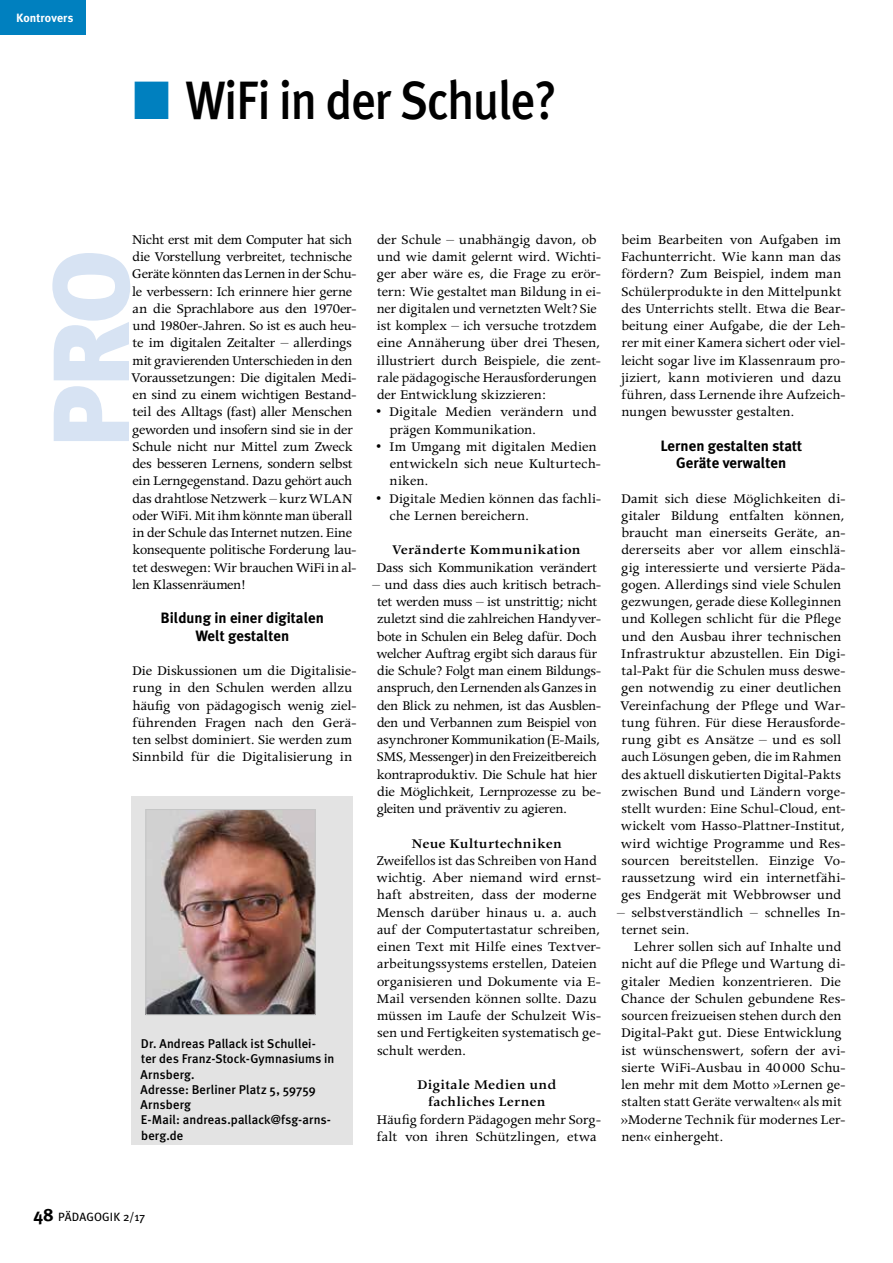
<style>
.page{position:relative;width:893px;height:1263px;background:#fff}
.page>*{position:absolute;margin:0;border:0;box-sizing:border-box;transform-origin:0 0}
.t1{font:900 108px "Meta Plus";color:#d7e3f3}
.t2{font:500 54px "Meta Plus";letter-spacing:-.025em;color:#000;scale:.9 1}
.t3{font:15px/17.2px "Apollo";letter-spacing:-.01em;color:#000}
.t4{font:600 15px/17.2px "Apollo";color:#000;text-align:center}
.t5{font:700 15px/17.2px "Meta Plus";color:#000;text-align:center}
.t6{font:500 12.75px/15.3px "Meta Plus";letter-spacing:.01em;color:#000}
.t7{font:12px "Meta Plus";letter-spacing:.01em;color:#000}
.t8{font:700 12px "Meta Plus";letter-spacing:.01em;color:#fff}
.s1{color:#0080bf}
.s2{font-weight:700;font-size:18px}
</style>
<div class="page">
<div style="left:0;top:0;width:86px;height:34px;background:#0080bf"></div>
<div style="left:132px;top:796px;width:221px;height:348px;background:#e3e3e3"></div>
<img style="left:148px;top:811px;width:166px;height:202px">
<div style="left:146px;top:809px;width:170px;height:206px;border:1px solid #c5c6c6"></div>
<p class="t8" style="left:16px;top:11px;width:59px">Kontrovers</p>
<h2 class="t2" style="left:133px;top:69px;width:472px"><span class="s1">■</span> WiFi in der Schule?</h2>
<p class="t3" style="left:131px;top:231px;width:227px">Nicht erst mit dem Computer hat sich die Vorstellung verbreitet, technische Geräte könnten das Lernen in der Schu&shy;le verbessern: Ich erinnere hier gerne an die Sprachlabore aus den 1970er&shy;und 1980er-Jahren. So ist es auch heu&shy;te im digitalen Zeitalter – allerdings mit gravierenden Unterschieden in den Voraussetzungen: Die digitalen Medi&shy;en sind zu einem wichtigen Bestand&shy;teil des Alltags (fast) aller Menschen geworden und insofern sind sie in der Schule nicht nur Mittel zum Zweck des besseren Lernens, sondern selbst ein Lerngegenstand. Dazu gehört auch das drahtlose Netzwerk – kurz WLAN oder WiFi. Mit ihm könnte man überall in der Schule das Internet nutzen. Eine konsequente politische Forderung lau&shy;tet deswegen: Wir brauchen WiFi in al&shy;len Klassenräumen!</p>
<p class="t5" style="left:160px;top:609px;width:165px">Bildung in einer digitalen<br>Welt gestalten</p>
<p class="t3" style="left:132px;top:662px;width:226px">Die Diskussionen um die Digitalisie&shy;rung in den Schulen werden allzu häufig von pädagogisch wenig ziel&shy;führenden Fragen nach den Gerä&shy;ten selbst dominiert. Sie werden zum Sinnbild für die Digitalisierung in</p>
<h1 class="t1" style="left:28px;top:450px;width:201px;rotate:-90deg">PRO</h1>
<p class="t6" style="left:141px;top:1036px;width:195px">Dr. Andreas Pallack ist Schullei-<br>ter des Franz-Stock-Gymnasiums in<br>Arnsberg.<br>Adresse: Berliner Platz 5, 59759<br>Arnsberg<br>E-Mail: andreas.pallack@fsg-arns&shy;berg.de</p>
<p class="t3" style="left:377px;top:231px;width:226px">der Schule – unabhängig davon, ob und wie damit gelernt wird. Wichti&shy;ger aber wäre es, die Frage zu erör&shy;tern: Wie gestaltet man Bildung in ei&shy;ner digitalen und vernetzten Welt? Sie ist komplex – ich versuche trotzdem eine Annäherung über drei Thesen, illustriert durch Beispiele, die zent&shy;rale pädagogische Herausforderungen der Entwicklung skizzieren:</p>
<p class="t3" style="left:390px;top:404px;width:209px;text-indent:-13px">• Digitale Medien verändern und prägen Kommunikation.</p>
<p class="t3" style="left:390px;top:438px;width:213px;text-indent:-13px">• Im Umgang mit digitalen Medien entwickeln sich neue Kulturtech&shy;niken.</p>
<p class="t3" style="left:390px;top:490px;width:213px;text-indent:-13px">• Digitale Medien können das fachli&shy;che Lernen bereichern.</p>
<p class="t4" style="left:392px;top:542px;width:190px">Veränderte Kommunikation</p>
<p class="t3" style="left:377px;top:559px;width:222px">Dass sich Kommunikation verändert</p>
<p class="t3" style="left:373px;top:576px;width:230px">– und dass dies auch kritisch betrach&shy;tet werden muss – ist unstrittig; nicht zuletzt sind die zahlreichen Handyver&shy;bote in Schulen ein Beleg dafür. Doch welcher Auftrag ergibt sich daraus für die Schule? Folgt man einem Bildungs&shy;anspruch, den Lernenden als Ganzes in den Blick zu nehmen, ist das Ausblen&shy;den und Verbannen zum Beispiel von asynchroner Kommunikation (E-Mails, SMS, Messenger) in den Freizeitbereich kontraproduktiv. Die Schule hat hier die Möglichkeit, Lernprozesse zu be&shy;gleiten und präventiv zu agieren.</p>
<p class="t4" style="left:411px;top:835px;width:152px">Neue Kulturtechniken</p>
<p class="t3" style="left:376px;top:852px;width:226px">Zweifellos ist das Schreiben von Hand wichtig. Aber niemand wird ernst&shy;haft abstreiten, dass der moderne Mensch darüber hinaus u. a. auch auf der Computertastatur schreiben, einen Text mit Hilfe eines Textver&shy;arbeitungssystems erstellen, Dateien organisieren und Dokumente via E-Mail versenden können sollte. Dazu müssen im Laufe der Schulzeit Wis&shy;sen und Fertigkeiten systematisch ge&shy;schult werden.</p>
<p class="t4" style="left:417px;top:1076px;width:141px">Digitale Medien und fachliches Lernen</p>
<p class="t3" style="left:377px;top:1111px;width:226px">Häufig fordern Pädagogen mehr Sorg&shy;falt von ihren Schützlingen, etwa</p>
<p class="t3" style="left:621px;top:231px;width:226px">beim Bearbeiten von Aufgaben im Fachunterricht. Wie kann man das fördern? Zum Beispiel, indem man Schülerprodukte in den Mittelpunkt des Unterrichts stellt. Etwa die Bear&shy;beitung einer Aufgabe, die der Leh&shy;rer mit einer Kamera sichert oder viel&shy;leicht sogar live im Klassenraum pro&shy;jiziert, kann motivieren und dazu führen, dass Lernende ihre Aufzeich&shy;nungen bewusster gestalten.</p>
<p class="t5" style="left:661px;top:437px;width:143px">Lernen gestalten statt<br>Geräte verwalten</p>
<p class="t3" style="left:620px;top:490px;width:227px">Damit sich diese Möglichkeiten di&shy;gitaler Bildung entfalten können, braucht man einerseits Geräte, an&shy;dererseits aber vor allem einschlä&shy;gig interessierte und versierte Päda&shy;gogen. Allerdings sind viele Schulen gezwungen, gerade diese Kolleginnen und Kollegen schlicht für die Pflege und den Ausbau ihrer technischen Infrastruktur abzustellen. Ein Digi&shy;tal-Pakt für die Schulen muss deswe&shy;gen notwendig zu einer deutlichen Vereinfachung der Pflege und War&shy;tung führen. Für diese Herausforde&shy;rung gibt es Ansätze – und es soll auch Lösungen geben, die im Rahmen des aktuell diskutierten Digital-Pakts zwischen Bund und Ländern vorge&shy;stellt wurden: Eine Schul-Cloud, ent&shy;wickelt vom Hasso-Plattner-Institut, wird wichtige Programme und Res&shy;sourcen bereitstellen. Einzige Vo&shy;raussetzung wird ein internetfähi&shy;ges Endgerät mit Webbrowser und</p>
<p class="t3" style="left:617px;top:904px;width:230px">– selbstverständlich – schnelles In&shy;ternet sein.</p>
<p class="t3" style="left:621px;top:938px;width:226px;text-indent:13px">Lehrer sollen sich auf Inhalte und nicht auf die Pflege und Wartung di&shy;gitaler Medien konzentrieren. Die Chance der Schulen gebundene Res&shy;sourcen freizueisen stehen durch den Digital-Pakt gut. Diese Entwicklung ist wünschenswert, sofern der avi&shy;sierte WiFi-Ausbau in 40 000 Schu&shy;len mehr mit dem Motto »Lernen ge&shy;stalten statt Geräte verwalten« als mit »Moderne Technik für modernes Ler&shy;nen« einhergeht.</p>
<p class="t7" style="left:33px;top:1210px;width:113px"><span class="s2">48</span> PÄDAGOGIK 2/17</p>
</div>
